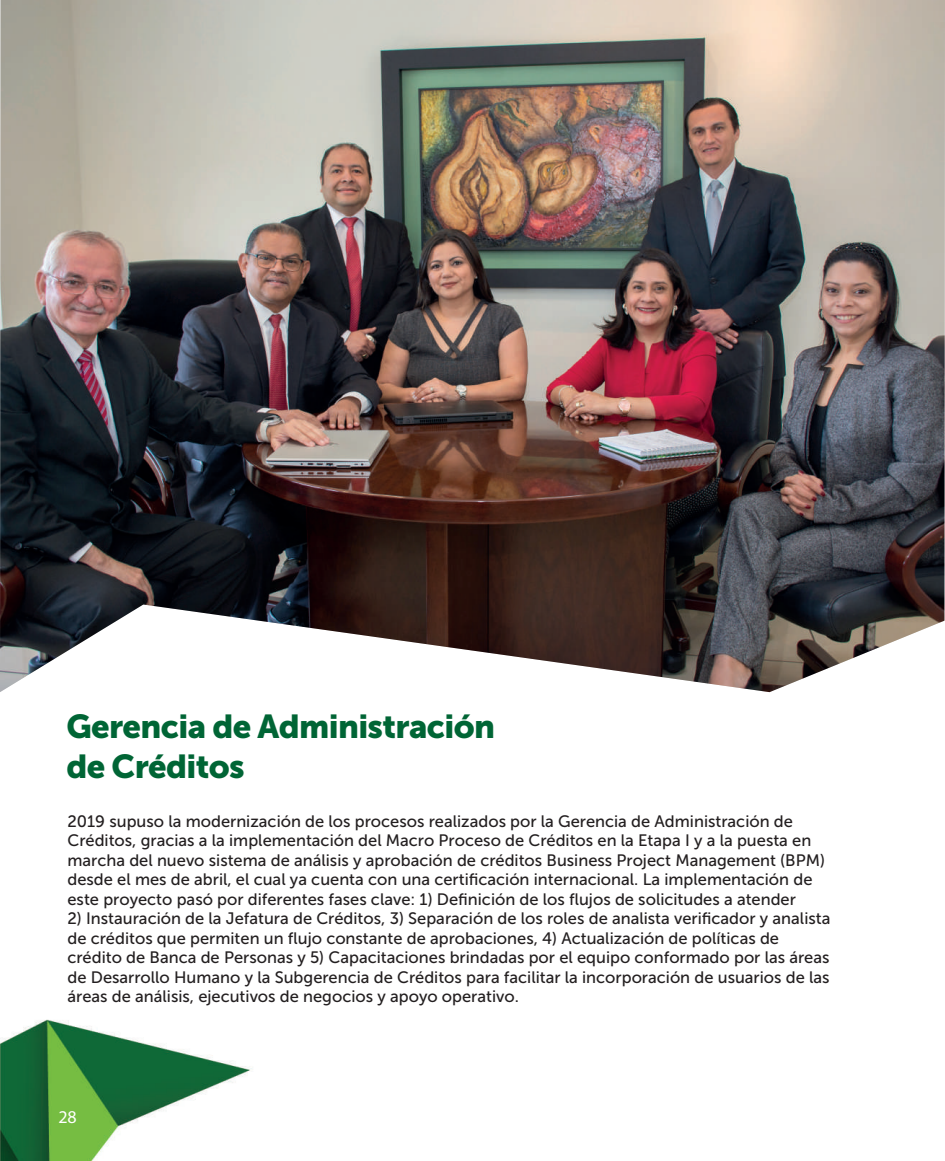
<style>
.page{position:relative;width:945px;height:1161px;background:#fff}
.page>*{position:absolute;margin:0;border:0;box-sizing:border-box;transform-origin:0 0}
.t1{font:33px/39.6px "Museo Sans 900";letter-spacing:-.02em;color:#006535}
.t2{font:18px "Myriad Pro";color:#fff}
.t3{font:16.5px/19.5px "Museo Sans 500";color:#231f20}
</style>
<div class="page">
<img style="left:0;top:692px;width:770px;height:469px">
<img style="left:0;top:0;width:945px;height:692px">
<h1 class="t1" style="left:66px;top:707px;width:430px">Gerencia de Administración de Créditos</h1>
<p class="t3" style="left:68px;top:812px;width:759px">2019 supuso la modernización de los procesos realizados por la Gerencia de Administración de Créditos, gracias a la implementación del Macro Proceso de Créditos en la Etapa I y a la puesta en marcha del nuevo sistema de análisis y aprobación de créditos Business Project Management (BPM) desde el mes de abril, el cual ya cuenta con una certificación internacional. La implementación de este proyecto pasó por diferentes fases clave: 1) Definición de los flujos de solicitudes a atender</p>
<p class="t3" style="left:68px;top:909px;width:764px">2) Instauración de la Jefatura de Créditos, 3) Separación de los roles de analista verificador y analista de créditos que permiten un flujo constante de aprobaciones, 4) Actualización de políticas de crédito de Banca de Personas y 5) Capacitaciones brindadas por el equipo conformado por las áreas de Desarrollo Humano y la Subgerencia de Créditos para facilitar la incorporación de usuarios de las áreas de análisis, ejecutivos de negocios y apoyo operativo.</p>
<p class="t2" style="left:58px;top:1106px;width:20px">28</p>
</div>
